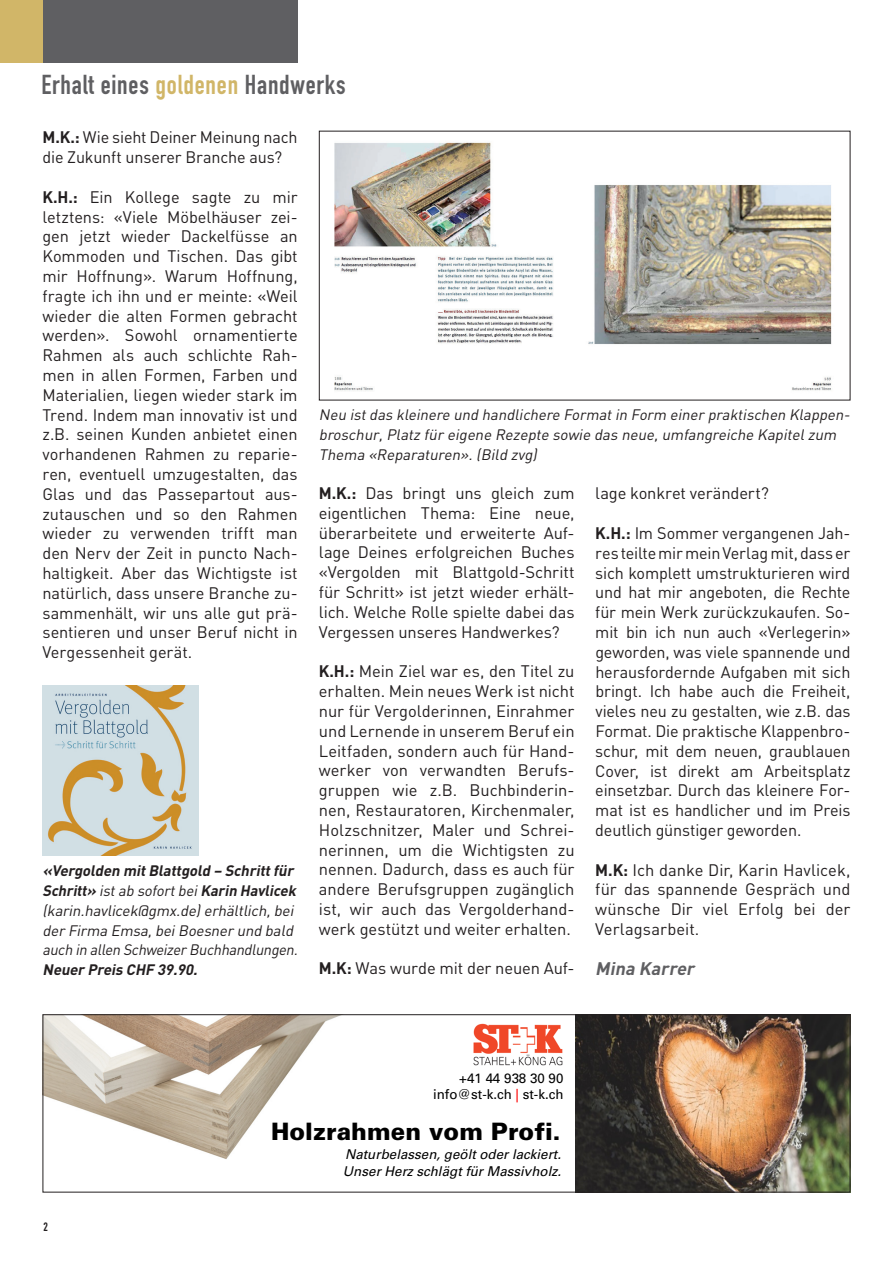
<style>
.page{position:relative;width:893px;height:1263px;background:#fff}
.page>*{position:absolute;margin:0;border:0;box-sizing:border-box;transform-origin:0 0}
.t1{font:700 27px "DIN Condensed";letter-spacing:.03em;color:#5f5f62}
.t2{font:900 24px "Univers LT Std";color:#000}
.t3{font:italic 700 18px "DIN";color:#5f5f62}
.t4{font:16.5px/19.8px "DIN";letter-spacing:-.005em;color:#231f20;text-align:justify}
.t5{font:italic 15px/19.8px "DIN";color:#231f20}
.t6{font:italic 700 15px "DIN";color:#231f20}
.t7{font:italic 13.5px/16.4px "Univers LT Std";letter-spacing:.005em;color:#000}
.t8{font:13.5px/16.2px "Univers LT Std";letter-spacing:.005em;color:#000;text-align:right}
.t9{font:700 12px "DIN Condensed";color:#231f20}
.s1{color:#d1b668}
.s2{font-weight:700}
.s3{color:#f00}
</style>
<div class="page">
<div style="left:0;top:0;width:298px;height:63px;background:#5f5f62"></div>
<img style="left:45px;top:1016px;width:294px;height:143px">
<img style="left:473px;top:1023px;width:90px;height:43px">
<img style="left:575px;top:1016px;width:273px;height:174px">
<div style="left:43px;top:1014px;width:807px;height:178px;border:1px solid #231f20"></div>
<div style="left:0;top:0;width:43px;height:63px;background:#d1b668"></div>
<img style="left:334px;top:142px;width:219px;height:249px">
<img style="left:588px;top:185px;width:244px;height:206px">
<img style="left:43px;top:685px;width:155px;height:171px">
<h1 class="t1" style="left:41px;top:66px;width:306px">Erhalt eines <span class="s1">goldenen</span> Handwerks</h1>
<p class="t4" style="left:43px;top:127px;width:257px"><span class="s2">M.K.:</span> Wie sieht Deiner Meinung nach die Zukunft unserer Branche aus?</p>
<p class="t4" style="left:43px;top:187px;width:257px"><span class="s2">K.H.:</span> Ein Kollege sagte zu mir letztens: «Viele Möbelhäuser zei&shy;gen jetzt wieder Dackelfüsse an Kommoden und Tischen. Das gibt mir Hoffnung». Warum Hoffnung, fragte ich ihn und er meinte: «Weil wieder die alten Formen gebracht werden». Sowohl ornamentierte Rahmen als auch schlichte Rah&shy;men in allen Formen, Farben und Materialien, liegen wieder stark im Trend. Indem man innovativ ist und z.B. seinen Kunden anbietet einen vorhandenen Rahmen zu reparie&shy;ren, eventuell umzugestalten, das Glas und das Passepartout aus&shy;zutauschen und so den Rahmen wieder zu verwenden trifft man den Nerv der Zeit in puncto Nach&shy;haltigkeit. Aber das Wichtigste ist natürlich, dass unsere Branche zu&shy;sammenhält, wir uns alle gut prä&shy;sentieren und unser Beruf nicht in Vergessenheit gerät.</p>
<p class="t5" style="left:43px;top:860px;width:260px"><span class="s2">«Vergolden mitBlattgold – Schrittfür Schritt»</span> istab sofortbei<span class="s2">Karin Havlicek </span>(karin.havlicek@gmx.de)erhältlich,bei derFirma Emsa,beiBoesnerund bald auch in allen SchweizerBuchhandlungen.</p>
<p class="t6" style="left:43px;top:960px;width:160px">Neuer Preis CHF 39.90.</p>
<p class="t5" style="left:319px;top:405px;width:536px">Neu istdas kleinere und handlichere Formatin Form einer praktischen Klappen&shy;broschur,Platz für eigene Rezepte sowie das neue,umfangreiche Kapitelzum<br>Thema «Reparaturen».(Bild zvg)</p>
<p class="t4" style="left:319px;top:483px;width:257px"><span class="s2">M.K.:</span> Das bringt uns gleich zum eigentlichen Thema: Eine neue, überarbeitete und erweiterte Auf&shy;lage Deines erfolgreichen Buches «Vergolden mit Blattgold-Schritt für Schritt» ist jetzt wieder erhält&shy;lich. Welche Rolle spielte dabei das Vergessen unseres Handwerkes?</p>
<p class="t4" style="left:319px;top:661px;width:257px"><span class="s2">K.H.:</span> Mein Ziel war es, den Titel zu erhalten. Mein neues Werk ist nicht nur für Vergolderinnen, Einrahmer und Lernende in unserem Beruf ein Leitfaden, sondern auch für Hand&shy;werker von verwandten Berufs&shy;gruppen wie z.B. Buchbinderin&shy;nen, Restauratoren, Kirchenmaler, Holzschnitzer, Maler und Schrei&shy;nerinnen, um die Wichtigsten zu nennen. Dadurch, dass es auch für andere Berufsgruppen zugänglich ist, wir auch das Vergolderhand&shy;werk gestützt und weiter erhalten.</p>
<p class="t4" style="left:319px;top:958px;width:257px"><span class="s2">M.K:</span> Was wurde mit der neuen Auf-</p>
<p class="t4" style="left:595px;top:483px;width:175px">lage konkret verändert?</p>
<p class="t4" style="left:595px;top:523px;width:257px"><span class="s2">K.H.:</span> Im Sommer vergangenen Jah&shy;res teilte mir mein Verlag mit, dass er sich komplett umstrukturieren wird und hat mir angeboten, die Rechte für mein Werk zurückzukaufen. So&shy;mit bin ich nun auch «Verlegerin» geworden, was viele spannende und herausfordernde Aufgaben mit sich bringt. Ich habe auch die Freiheit, vieles neu zu gestalten, wie z.B. das Format. Die praktische Klappenbro&shy;schur, mit dem neuen, graublauen Cover, ist direkt am Arbeitsplatz einsetzbar. Durch das kleinere For&shy;mat ist es handlicher und im Preis deutlich günstiger geworden.</p>
<p class="t4" style="left:595px;top:859px;width:257px"><span class="s2">M.K:</span> Ich danke Dir, Karin Havlicek, für das spannende Gespräch und wünsche Dir viel Erfolg bei der Verlagsarbeit.</p>
<p class="t3" style="left:595px;top:956px;width:104px">Mina Karrer</p>
<p class="t8" style="left:433px;top:1071px;width:132px">+41 44 938 30 90 info@st-k.ch <span class="s3">|</span> st-k.ch</p>
<h2 class="t2" style="left:271px;top:1118px;width:291px">Holzrahmen vom Profi.</h2>
<p class="t9" style="left:44px;top:1219px;width:6px">2</p>
<p class="t7" style="left:343px;top:1147px;width:220px">Naturbelassen, geölt oder lackiert.<br>Unser Herz schlägt für Massivholz.</p>
</div>
